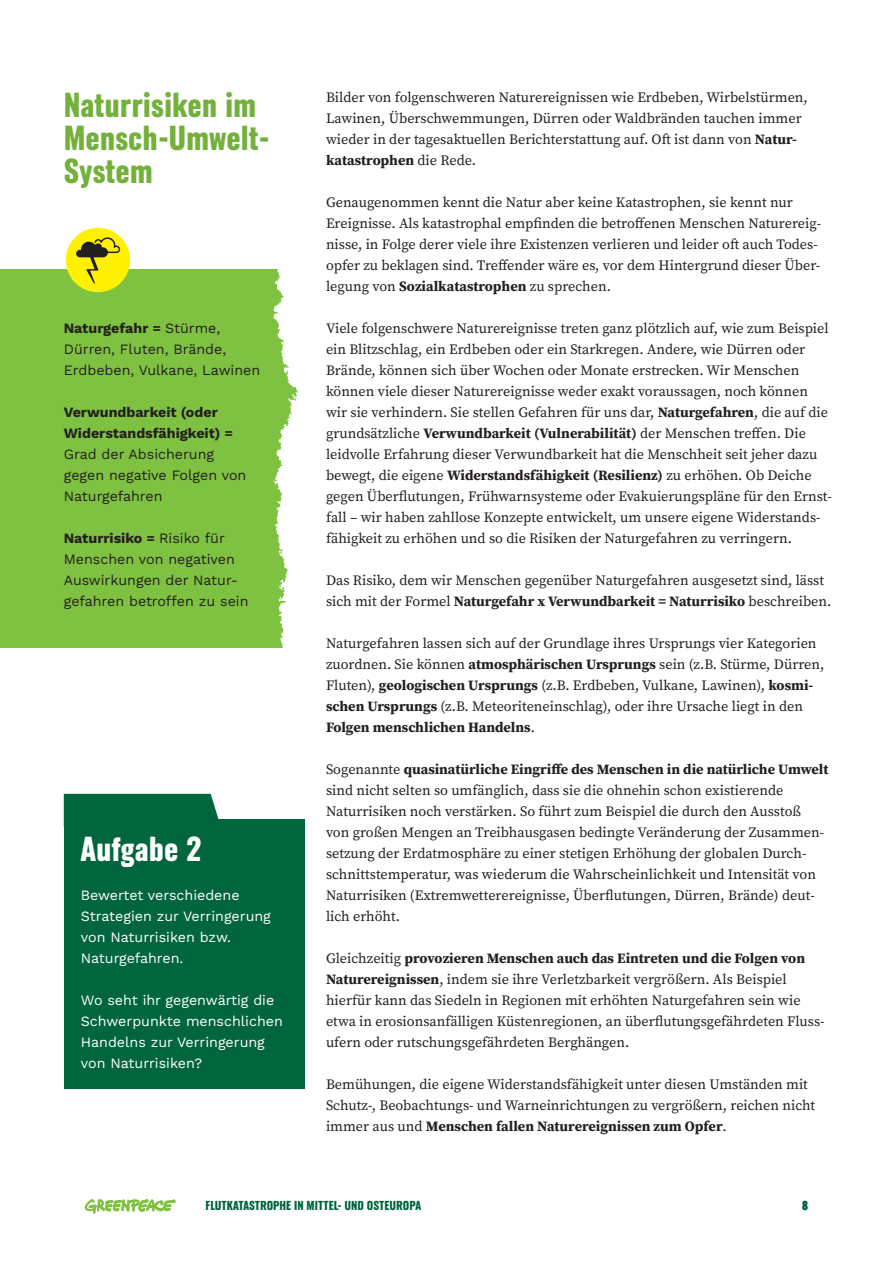
<style>
.page{position:relative;width:893px;height:1263px;background:#fff}
.page>*{position:absolute;margin:0;border:0;box-sizing:border-box;transform-origin:0 0}
.Subline_1__ohne_Nummerierung{font:30px/33px "Zodiac Sans";color:#73b13b}
.Subline_1_weiss{font:30px "Zodiac Sans";color:#fff}
.Fließtext_Thema{font:14.25px/21px "Source Serif Pro";color:#231f20}
.Infokasten{font:14.25px/21px "Work Sans";color:#231f20}
.RR_Aufgabenkasten{font:14.25px/21px "Work Sans";color:#fff}
.t1{font:11.25px "Zodiac Sans";color:#01653d}
.s1{font-weight:700}
</style>
<div class="page">
<div style="left:0;top:270px;width:298px;height:378px;background:#7fc241"></div>
<div style="left:66px;top:228px;width:64px;height:64px;background:#fff101;border-radius:50%"></div>
<svg style="left:76px;top:237px;width:44px;height:46px"></svg>
<div style="left:64px;top:819px;width:241px;height:270px;background:#01653d"></div>
<div style="left:64px;top:794px;width:155px;height:25px;background:#01653d"></div>
<svg style="left:85px;top:1199px;width:91px;height:14px"></svg>
<p class="Subline_1__ohne_Nummerierung" style="left:64px;top:90px;width:208px">Naturrisiken im<br>Mensch-Umwelt-<br>System</p>
<p class="Infokasten" style="left:64px;top:317px;width:198px"><span class="s1">Naturgefahr =</span> Stürme,<br>Dürren, Fluten, Brände,<br>Erdbeben, Vulkane, Lawinen</p>
<p class="Infokasten" style="left:64px;top:401px;width:184px"><span class="s1">Verwundbarkeit (oder<br>Widerstandsfähigkeit) =<br></span>Grad der Absicherung gegen negative Folgen von<br>Naturgefahren</p>
<p class="Infokasten" style="left:64px;top:527px;width:186px"><span class="s1">Naturrisiko =</span> Risiko für<br>Menschen von negativen<br>Auswirkungen der Natur&shy;gefahren betroffen zu sein</p>
<p class="Subline_1_weiss" style="left:81px;top:833px;width:122px">Aufgabe 2</p>
<p class="RR_Aufgabenkasten" style="left:81px;top:884px;width:192px">Bewertet verschiedene<br>Strategien zur Verringerung von Naturrisiken bzw.<br>Naturgefahren.</p>
<p class="RR_Aufgabenkasten" style="left:81px;top:989px;width:204px">Wo seht ihr gegenwärtig die<br>Schwerpunkte menschlichen<br>Handelns zur Verringerung von Naturrisiken?</p>
<p class="Fließtext_Thema" style="left:326px;top:87px;width:483px">Bilder von folgenschweren Naturereignissen wie Erdbeben, Wirbelstürmen, Lawinen, Überschwemmungen, Dürren oder Waldbränden tauchen immer wieder in der tagesaktuellen Berichterstattung auf. Oft ist dann von <span class="s1">Natur&shy;katastrophen</span> die Rede.</p>
<p class="Fließtext_Thema" style="left:326px;top:192px;width:497px">Genaugenommen kennt die Natur aber keine Katastrophen, sie kennt nur Ereignisse. Als katastrophal empfinden die betroffenen Menschen Naturereig&shy;nisse, in Folge derer viele ihre Existenzen verlieren und leider oft auch Todes&shy;opfer zu beklagen sind. Treffender wäre es, vor dem Hintergrund dieser Über&shy;legung von <span class="s1">Sozialkatastrophen</span> zu sprechen.</p>
<p class="Fließtext_Thema" style="left:326px;top:318px;width:507px">Viele folgenschwere Naturereignisse treten ganz plötzlich auf, wie zum Beispiel ein Blitzschlag, ein Erdbeben oder ein Starkregen. Andere, wie Dürren oder Brände, können sich über Wochen oder Monate erstrecken. Wir Menschen können viele dieser Naturereignisse weder exakt voraussagen, noch können wir sie verhindern. Sie stellen Gefahren für uns dar, <span class="s1">Naturgefahren</span>, die auf die grundsätzliche <span class="s1">Verwundbarkeit (Vulnerabilität)</span> der Menschen treffen. Die leidvolle Erfahrung dieser Verwundbarkeit hat die Menschheit seit jeher dazu bewegt, die eigene <span class="s1">Widerstandsfähigkeit (Resilienz)</span> zu erhöhen. Ob Deiche gegen Überflutungen, Frühwarnsysteme oder Evakuierungspläne für den Ernst&shy;fall – wir haben zahllose Konzepte entwickelt, um unsere eigene Widerstands&shy;fähigkeit zu erhöhen und so die Risiken der Naturgefahren zu verringern.</p>
<p class="Fließtext_Thema" style="left:326px;top:570px;width:507px">Das Risiko, dem wir Menschen gegenüber Naturgefahren ausgesetzt sind, lässt sich mit der Formel <span class="s1">Naturgefahr x Verwundbarkeit = Naturrisiko</span> beschreiben.</p>
<p class="Fließtext_Thema" style="left:326px;top:633px;width:500px">Naturgefahren lassen sich auf der Grundlage ihres Ursprungs vier Kategorien zuordnen. Sie können <span class="s1">atmosphärischen Ursprungs</span> sein (z.B. Stürme, Dürren, Fluten), <span class="s1">geologischen Ursprungs</span> (z.B. Erdbeben, Vulkane, Lawinen), <span class="s1">kosmi&shy;schen Ursprungs</span> (z.B. Meteoriteneinschlag), oder ihre Ursache liegt in den <span class="s1">Folgen menschlichen Handelns</span>.</p>
<p class="Fließtext_Thema" style="left:326px;top:759px;width:504px">Sogenannte <span class="s1">quasinatürliche Eingriffe des Menschen in die natürliche Umwelt </span>sind nicht selten so umfänglich, dass sie die ohnehin schon existierende Naturrisiken noch verstärken. So führt zum Beispiel die durch den Ausstoß<br>von großen Mengen an Treibhausgasen bedingte Veränderung der Zusammen&shy;setzung der Erdatmosphäre zu einer stetigen Erhöhung der globalen Durch&shy;schnittstemperatur, was wiederum die Wahrscheinlichkeit und Intensität von Naturrisiken (Extremwetterereignisse, Überflutungen, Dürren, Brände) deut&shy;lich erhöht.</p>
<p class="Fließtext_Thema" style="left:326px;top:948px;width:500px">Gleichzeitig <span class="s1">provozieren Menschen auch das Eintreten und die Folgen von Naturereignissen</span>, indem sie ihre Verletzbarkeit vergrößern. Als Beispiel hierfür kann das Siedeln in Regionen mit erhöhten Naturgefahren sein wie etwa in erosionsanfälligen Küstenregionen, an überflutungsgefährdeten Fluss&shy;ufern oder rutschungsgefährdeten Berghängen.</p>
<p class="Fließtext_Thema" style="left:326px;top:1074px;width:491px">Bemühungen, die eigene Widerstandsfähigkeit unter diesen Umständen mit<br>Schutz-, Beobachtungs- und Warneinrichtungen zu vergrößern, reichen nicht immer aus und <span class="s1">Menschen fallen Naturereignissen zum Opfer</span>.</p>
<p class="t1" style="left:206px;top:1200px;width:217px">FLUTKATASTROPHE IN MITTEL- UND OSTEUROPA</p>
<p class="t1" style="left:802px;top:1200px;width:7px">8</p>
</div>
